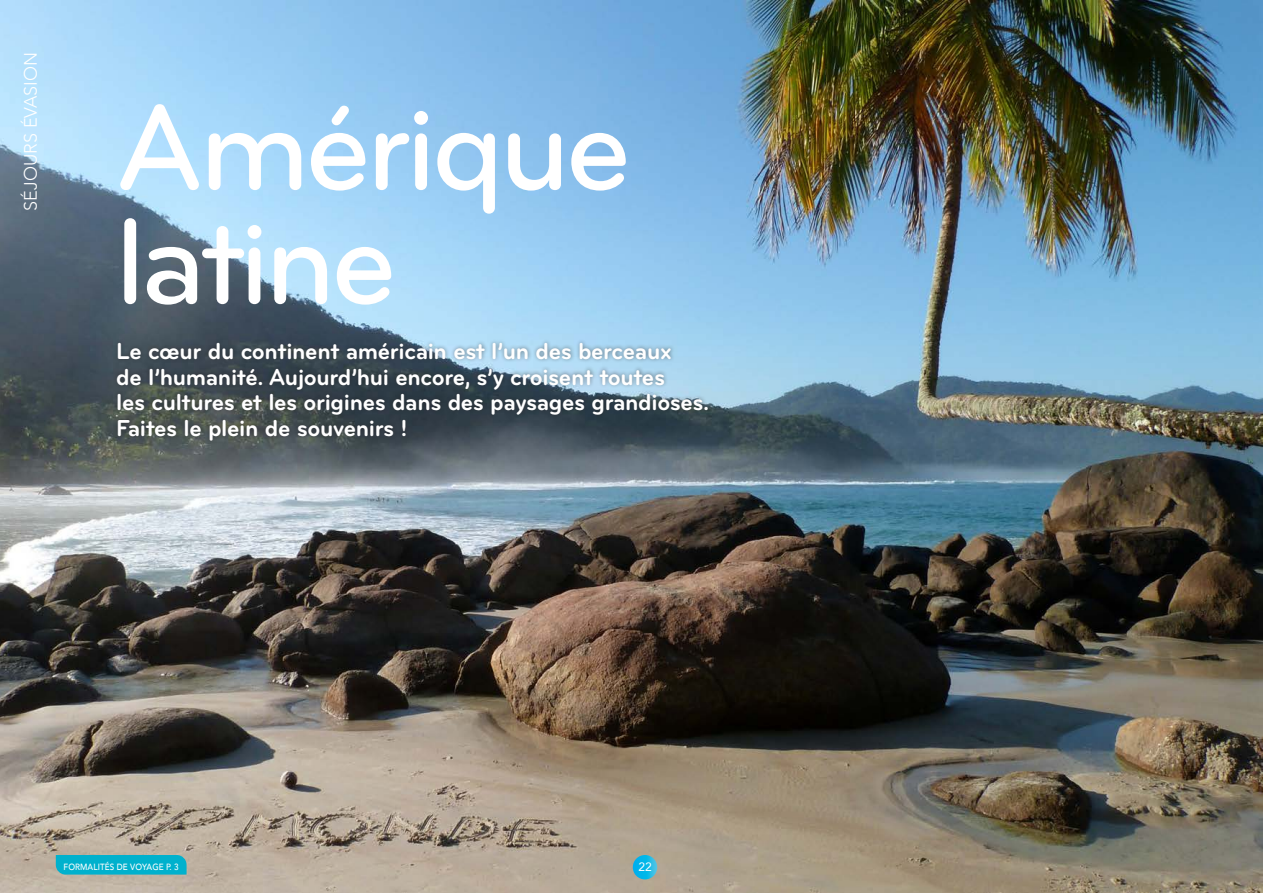
<style>
.page{position:relative;width:1263px;height:893px;background:#fff}
.page>*{position:absolute;margin:0;border:0;box-sizing:border-box;transform-origin:0 0}
.t1{font:500 126px/114px "Bryant";letter-spacing:-.04em;color:#fff}
.t2{font:700 24px/25.5px "Bryant";letter-spacing:-.015em;color:#fff}
.t3{font:300 18px "Avenir";color:#fff}
.t4{font:12px "Avenir";color:#fff}
.t5{font:500 9px "Avenir";letter-spacing:.01em;color:#fff;scale:.9 1}
</style>
<div class="page">
<img style="left:0;top:0;width:1263px;height:893px">
<svg style="left:56px;top:855px;width:131px;height:20px;background:#07b0cb"></svg>
<svg style="left:633px;top:855px;width:24px;height:24px"></svg>
<div style="left:113px;top:339px;width:600px;height:106px;background:#231f20;opacity:.5"></div>
<p class="t3" style="left:20px;top:211px;width:160px;rotate:-90deg">SÉJOURS ÉVASION</p>
<p class="t1" style="left:115px;top:90px;width:518px">Amérique latine</p>
<p class="t2" style="left:116px;top:339px;width:595px">Le cœur du continent américain est l’un des berceaux<br>de l’humanité. Aujourd’hui encore, s’y croisent toutes<br>les cultures et les origines dans des paysages grandioses.<br>Faites le plein de souvenirs !</p>
<p class="t5" style="left:64px;top:859px;width:129px">FORMALITÉS DE VOYAGE P. 3</p>
<p class="t4" style="left:638px;top:857px;width:15px">22</p>
</div>
